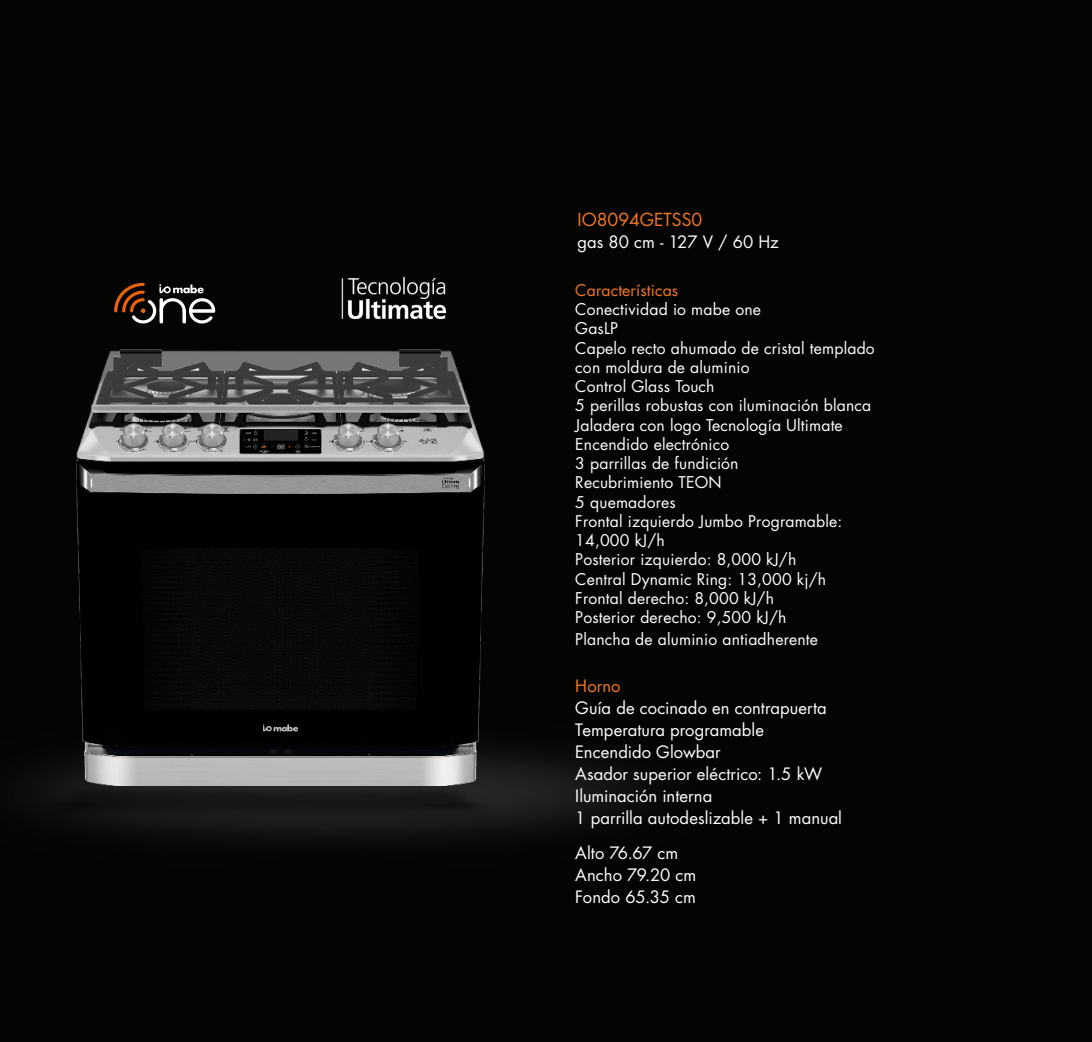
<style>
.page{position:relative;width:1092px;height:1042px;background:#fff}
.page>*{position:absolute;margin:0;border:0;box-sizing:border-box;transform-origin:0 0}
.t1{font:17.5px "Futura Std";color:#f47921}
.t2{font:16.62px "Futura Std";letter-spacing:.005em;color:#fff}
.t3{font:16.62px "Futura Std";letter-spacing:.005em;color:#f47921}
.t4{font:15.75px "Futura Std";letter-spacing:.01em;color:#fff}
.t5{font:15.75px "Futura Std";letter-spacing:.01em;color:#f47921}
</style>
<div class="page">
<div style="left:0;top:0;width:1091px;height:1042px;background:#040503"></div>
<svg style="left:114px;top:283px;width:101px;height:40px"></svg>
<svg style="left:189px;top:309px;width:26px;height:4px"></svg>
<img style="left:29px;top:770px;width:490px;height:70px">
<img style="left:77px;top:350px;width:407px;height:436px">
<img style="left:341px;top:276px;width:105px;height:44px">
<p class="t1" style="left:577px;top:208px;width:126px">IO8094GETSS0</p>
<p class="t2" style="left:577px;top:231px;width:203px">gas 80 cm - 127 V / 60 Hz</p>
<p class="t5" style="left:575px;top:280px;width:104px">Características</p>
<p class="t4" style="left:575px;top:299px;width:187px">Conectividad io mabe one</p>
<p class="t4" style="left:575px;top:318px;width:44px">GasLP</p>
<p class="t4" style="left:575px;top:338px;width:301px">Capelo recto ahumado de cristal templado</p>
<p class="t4" style="left:575px;top:357px;width:176px">con moldura de aluminio</p>
<p class="t4" style="left:575px;top:376px;width:141px">Control Glass Touch</p>
<p class="t4" style="left:575px;top:395px;width:297px">5 perillas robustas con iluminación blanca</p>
<p class="t4" style="left:575px;top:415px;width:269px">Jaladera con logo Tecnología Ultimate</p>
<p class="t4" style="left:575px;top:434px;width:155px">Encendido electrónico</p>
<p class="t4" style="left:575px;top:453px;width:165px">3 parrillas de fundición</p>
<p class="t4" style="left:575px;top:472px;width:148px">Recubrimiento TEON</p>
<p class="t4" style="left:575px;top:492px;width:102px">5 quemadores</p>
<p class="t4" style="left:575px;top:511px;width:268px">Frontal izquierdo Jumbo Programable:</p>
<p class="t4" style="left:575px;top:530px;width:91px">14,000 kJ/h</p>
<p class="t4" style="left:575px;top:549px;width:222px">Posterior izquierdo: 8,000 kJ/h</p>
<p class="t4" style="left:575px;top:569px;width:252px">Central Dynamic Ring: 13,000 kj/h</p>
<p class="t4" style="left:575px;top:588px;width:200px">Frontal derecho: 8,000 kJ/h</p>
<p class="t4" style="left:575px;top:607px;width:213px">Posterior derecho: 9,500 kJ/h</p>
<p class="t4" style="left:575px;top:629px;width:244px">Plancha de aluminio antiadherente</p>
<p class="t3" style="left:575px;top:675px;width:47px">Horno</p>
<p class="t2" style="left:575px;top:697px;width:253px">Guía de cocinado en contrapuerta</p>
<p class="t2" style="left:575px;top:719px;width:190px">Temperatura programable</p>
<p class="t2" style="left:575px;top:741px;width:147px">Encendido Glowbar</p>
<p class="t2" style="left:575px;top:763px;width:248px">Asador superior eléctrico: 1.5 kW</p>
<p class="t2" style="left:575px;top:785px;width:138px">Iluminación interna</p>
<p class="t2" style="left:575px;top:807px;width:268px">1 parrilla autodeslizable + 1 manual</p>
<p class="t2" style="left:575px;top:842px;width:105px">Alto 76.67 cm</p>
<p class="t2" style="left:575px;top:864px;width:122px">Ancho 79.20 cm</p>
<p class="t2" style="left:575px;top:886px;width:122px">Fondo 65.35 cm</p>
</div>
